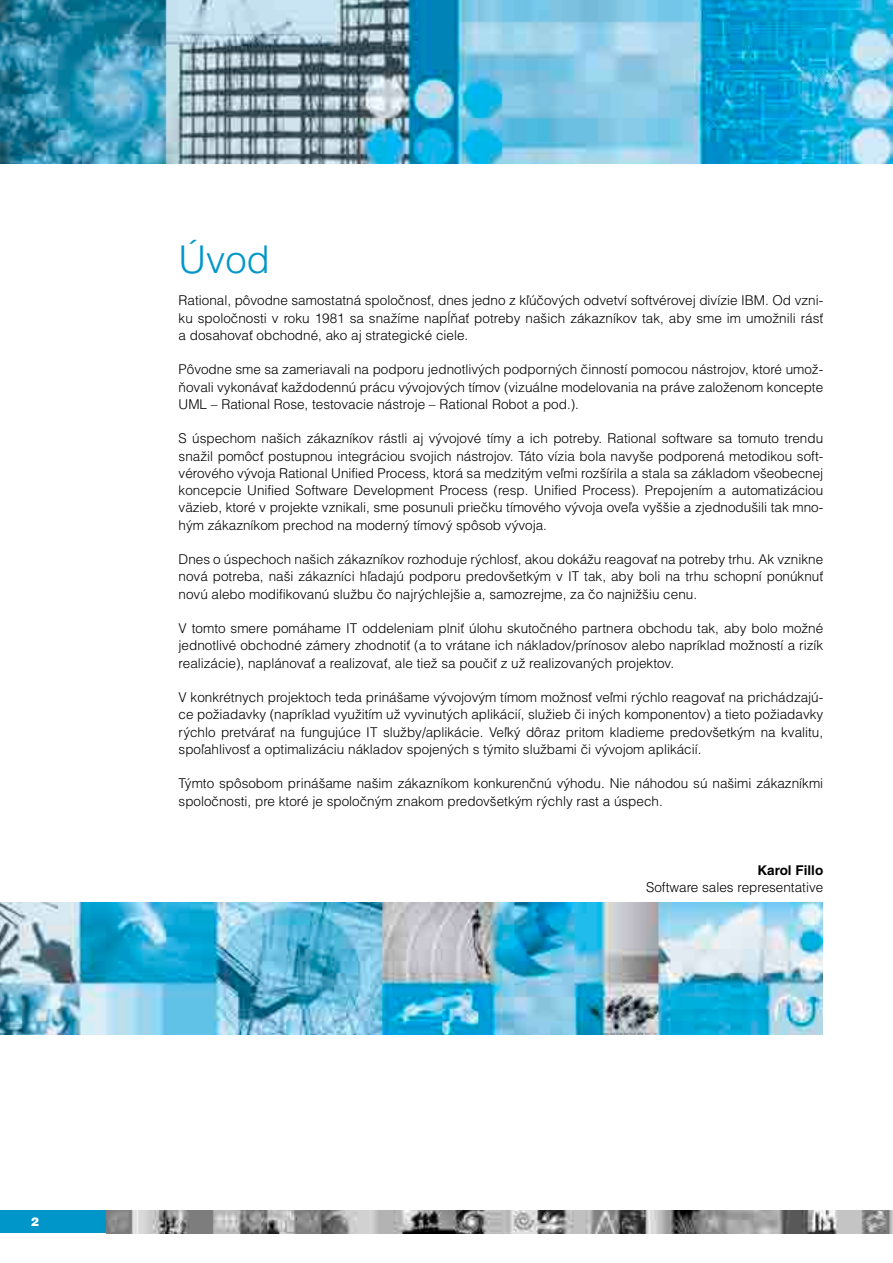
<style>
.page{position:relative;width:893px;height:1263px;background:#fff}
.page>*{position:absolute;margin:0;border:0;box-sizing:border-box;transform-origin:0 0}
.t1{font:300 38.25px "Helvetica CE";color:#0096c9}
.t2{font:300 13.5px/17.2px "Helvetica CE";color:#000;text-align:justify}
.t3{font:700 13.5px "Helvetica CE";color:#000}
.t4{font:900 12px "Helvetica CE";color:#fff}
</style>
<div class="page">
<div style="left:0;top:1210px;width:116px;height:23px;background:#0096c9"></div>
<img style="left:106px;top:1210px;width:787px;height:23px">
<img style="left:0;top:0;width:893px;height:164px">
<img style="left:0;top:903px;width:823px;height:131px">
<p class="t4" style="left:31px;top:1215px;width:10px">2</p>
<h1 class="t1" style="left:179px;top:237px;width:93px">Úvod</h1>
<p class="t2" style="left:179px;top:292px;width:646px">Rational, pôvodne samostatná spoločnosť, dnes jedno z kľúčových odvetví softvérovej divízie IBM. Od vzni&shy;ku spoločnosti v roku 1981 sa snažíme napĺňať potreby našich zákazníkov tak, aby sme im umožnili rásť a dosahovať obchodné, ako aj strategické ciele.</p>
<p class="t2" style="left:179px;top:361px;width:646px">Pôvodne sme sa zameriavali na podporu jednotlivých podporných činností pomocou nástrojov, ktoré umož&shy;ňovali vykonávať každodennú prácu vývojových tímov (vizuálne modelovania na práve založenom koncepte UML – Rational Rose, testovacie nástroje – Rational Robot a pod.).</p>
<p class="t2" style="left:179px;top:430px;width:646px">S úspechom našich zákazníkov rástli aj vývojové tímy a ich potreby. Rational software sa tomuto trendu snažil pomôcť postupnou integráciou svojich nástrojov. Táto vízia bola navyše podporená metodikou soft&shy;vérového vývoja Rational Unified Process, ktorá sa medzitým veľmi rozšírila a stala sa základom všeobecnej koncepcie Unified Software Development Process (resp. Unified Process). Prepojením a automatizáciou väzieb, ktoré v projekte vznikali, sme posunuli priečku tímového vývoja oveľa vyššie a zjednodušili tak mno&shy;hým zákazníkom prechod na moderný tímový spôsob vývoja.</p>
<p class="t2" style="left:179px;top:551px;width:646px">Dnes o úspechoch našich zákazníkov rozhoduje rýchlosť, akou dokážu reagovať na potreby trhu. Ak vznikne nová potreba, naši zákazníci hľadajú podporu predovšetkým v IT tak, aby boli na trhu schopní ponúknuť novú alebo modifikovanú službu čo najrýchlejšie a, samozrejme, za čo najnižšiu cenu.</p>
<p class="t2" style="left:179px;top:620px;width:646px">V tomto smere pomáhame IT oddeleniam plniť úlohu skutočného partnera obchodu tak, aby bolo možné jednotlivé obchodné zámery zhodnotiť (a to vrátane ich nákladov/prínosov alebo napríklad možností a rizík realizácie), naplánovať a realizovať, ale tiež sa poučiť z už realizovaných projektov.</p>
<p class="t2" style="left:179px;top:689px;width:646px">V konkrétnych projektoch teda prinášame vývojovým tímom možnosť veľmi rýchlo reagovať na prichádzajú&shy;ce požiadavky (napríklad využitím už vyvinutých aplikácií, služieb či iných komponentov) a tieto požiadavky rýchlo pretvárať na fungujúce IT služby/aplikácie. Veľký dôraz pritom kladieme predovšetkým na kvalitu, spoľahlivosť a optimalizáciu nákladov spojených s týmito službami či vývojom aplikácií.</p>
<p class="t2" style="left:179px;top:775px;width:646px">Týmto spôsobom prinášame našim zákazníkom konkurenčnú výhodu. Nie náhodou sú našimi zákazníkmi spoločnosti, pre ktoré je spoločným znakom predovšetkým rýchly rast a úspech.</p>
<p class="t3" style="left:757px;top:862px;width:67px">Karol Fillo</p>
<p class="t2" style="left:646px;top:879px;width:179px">Software sales representative</p>
</div>
